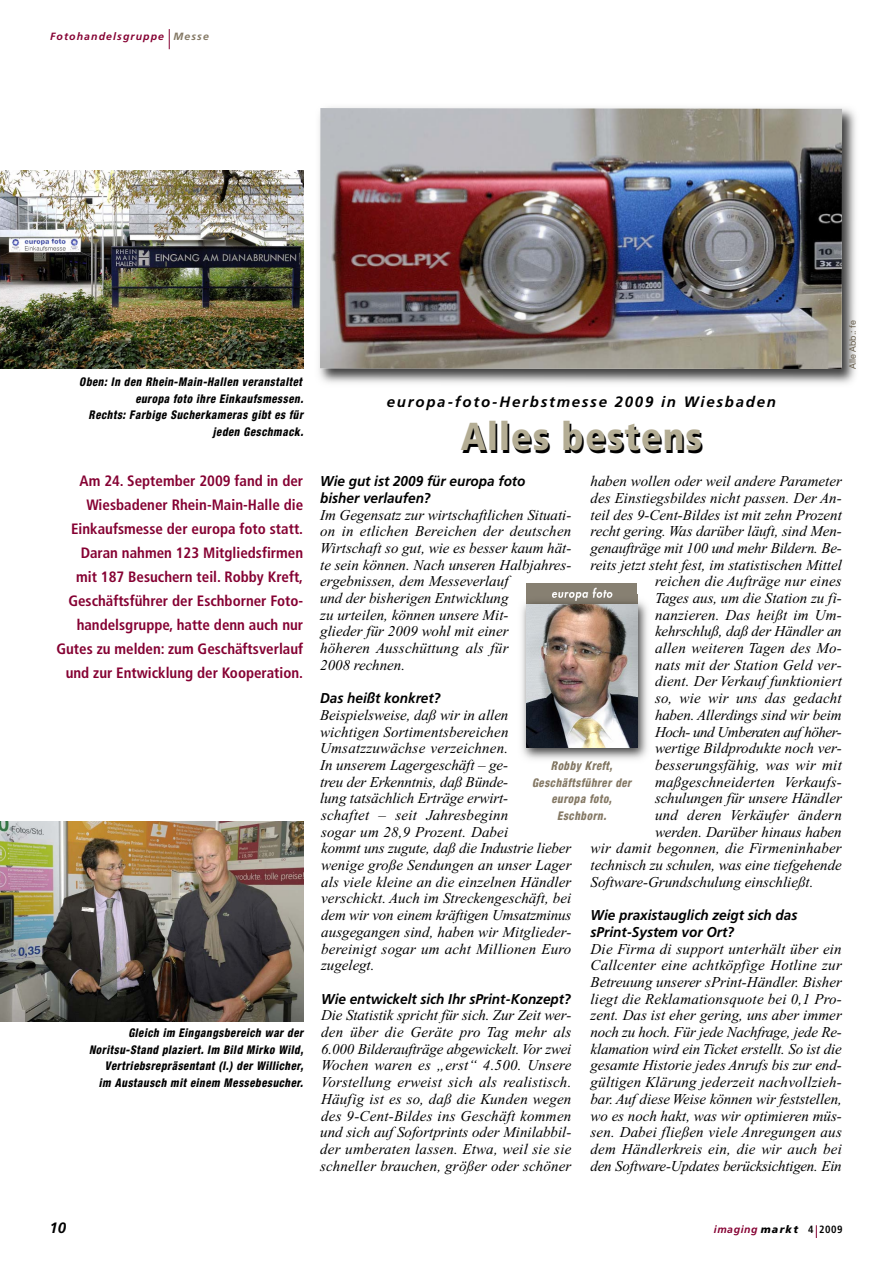
<style>
.page{position:relative;width:893px;height:1263px;background:#fff}
.page>*{position:absolute;margin:0;border:0;box-sizing:border-box;transform-origin:0 0}
.t1{font:900 condensed 39px "Frutiger";letter-spacing:.025em;color:#000}
.t2{font:italic 15px/16.6px "Times New Roman";color:#000}
.t3{font:700 condensed 15px/24px "Frutiger";color:#850032;text-align:right}
.t4{font:italic 700 15px "Frutiger";letter-spacing:.115em;color:#000}
.t5{font:italic 15px "Times New Roman";letter-spacing:-.03em;color:#000}
.t6{font:italic 700 14.25px/16.6px "Frutiger";color:#000;scale:.95 1}
.t7{font:italic 800 condensed 12px/16.6px "Helvetica Neue";letter-spacing:.05em;color:#000;text-align:right;scale:.9 1}
.t8{font:italic 800 condensed 12px/16.6px "Helvetica Neue";letter-spacing:.05em;color:#847864;text-align:center;scale:.9 1}
.t9{font:italic 800 12px "Futura";color:#fff;scale:.9 1}
.t10{font:italic 700 10.5px "Frutiger";letter-spacing:.105em;color:#850032}
.t11{font:italic 700 10.5px "Frutiger";letter-spacing:.055em;color:#850032}
.t12{font:9px "Helvetica Neue";color:#69604f}
.s1{color:#847864}
.s2{font-weight:900;color:#000}
.s3{font-style:normal;font-stretch:condensed;color:#000}
</style>
<div class="page">
<svg style="left:816px;top:1225px;width:1px;height:13px"></svg>
<img style="left:0;top:821px;width:303px;height:201px">
<svg style="left:169px;top:29px;width:1px;height:20px"></svg>
<div style="left:526px;top:583px;width:111px;height:38px;background:#878072"></div>
<img style="left:521px;top:594px;width:127px;height:166px">
<img style="left:552px;top:761px;width:58px;height:3px">
<img style="left:526px;top:594px;width:111px;height:10px">
<img style="left:552px;top:594px;width:61px;height:7px">
<img style="left:526px;top:604px;width:111px;height:144px">
<img style="left:0;top:170px;width:303px;height:199px">
<img style="left:319px;top:107px;width:537px;height:277px">
<img style="left:320px;top:108px;width:522px;height:261px">
<p class="t10" style="left:50px;top:32px;width:160px">Fotohandelsgruppe <span class="s1">Messe</span></p>
<p class="t7" style="left:79px;top:374px;width:252px">Oben: In den Rhein-Main-Hallen veranstaltet europa foto ihre Einkaufsmessen.<br>Rechts: Farbige Sucherkameras gibt es für jeden Geschmack.</p>
<p class="t3" style="left:56px;top:470px;width:248px">Am 24. September 2009 fand in der Wiesbadener Rhein-Main-Halle die Einkaufsmesse der europa foto statt.<br>Daran nahmen 123 Mitgliedsfirmen mit 187 Besuchern teil. Robby Kreft, Geschäftsführer der Eschborner Foto&shy;handelsgruppe, hatte denn auch nur Gutes zu melden: zum Geschäftsverlauf und zur Entwicklung der Kooperation.</p>
<p class="t7" style="left:89px;top:1026px;width:242px">Gleich im Eingangsbereich war der Noritsu-Stand plaziert. Im Bild Mirko Wild, Vertriebsrepräsentant (l.) der Willicher, im Austausch mit einem Messebesucher.</p>
<p class="t4" style="left:387px;top:395px;width:391px">europa-foto-Herbstmesse 2009 in Wiesbaden</p>
<h1 class="t1" style="left:463px;top:423px;width:243px">Alles bestens</h1>
<p class="t12" style="left:849px;top:369px;width:50px;rotate:-90deg">Alle Abb.: fe</p>
<p class="t6" style="left:320px;top:474px;width:218px">Wie gut ist 2009 für europa foto bisher verlaufen?</p>
<p class="t2" style="left:320px;top:508px;width:253px">Im Gegensatz zur wirtschaftlichen Situati&shy;on in etlichen Bereichen der deutschen Wirtschaft so gut, wie es besser kaum hät&shy;te sein können. Nach unseren Halbjahres&shy;ergebnissen, dem Messeverlauf<br>und der bisherigen Entwicklung<br>zu urteilen, können unsere Mit-<br>glieder für 2009 wohl mit einer<br>höheren Ausschüttung als für<br>2008 rechnen.</p>
<p class="t6" style="left:320px;top:691px;width:128px">Das heißt konkret?</p>
<p class="t2" style="left:320px;top:708px;width:253px">Beispielsweise, daß wir in allen<br>wichtigen Sortimentsbereichen Umsatzzuwächse verzeichnen.<br>In unserem Lagergeschäft – ge-<br>treu der Erkenntnis, daß Bünde-<br>lung tatsächlich Erträge erwirt-<br>schaftet – seit Jahresbeginn<br>sogar um 28,9 Prozent. Dabei<br>kommt uns zugute, daß die Industrie lieber wenige große Sendungen an unser Lager als viele kleine an die ein zelnen Händler verschickt. Auch im Streckengeschäft, bei dem wir von einem kräftigen Umsatzminus ausgegangen sind, haben wir Mitglieder&shy;bereinigt sogar um acht Millionen Euro zugelegt.</p>
<p class="t6" style="left:321px;top:992px;width:264px">Wie entwickelt sich Ihr sPrint-Konzept?</p>
<p class="t2" style="left:320px;top:1008px;width:253px;text-align:justify">Die Statistik spricht für sich. Zur Zeit wer&shy;den über die Geräte pro Tag mehr als 6.000 Bilderaufträge abgewickelt. Vor zwei Wochen waren es „erst“ 4.500. Unsere Vorstellung erweist sich als realistisch.<br>Häufig ist es so, daß die Kunden wegen des 9-Cent-Bildes ins Geschäft kommen und sich auf Sofortprints oder Minilabbil&shy;der umberaten lassen. Etwa, weil sie sie schneller brauchen, größer oder schöner</p>
<p class="t2" style="left:590px;top:474px;width:253px">haben wollen oder weil andere Parameter</p>
<p class="t2" style="left:590px;top:491px;width:253px">des Einstiegsbildes nicht passen. Der An-</p>
<p class="t2" style="left:590px;top:508px;width:253px">teil des 9-Cent-Bildes ist mit zehn Prozent</p>
<p class="t2" style="left:590px;top:524px;width:253px">recht gering. Was darüber läuft, sind Men-</p>
<p class="t2" style="left:590px;top:541px;width:253px">genaufträge mit 100 und mehr Bildern. Be-</p>
<p class="t2" style="left:590px;top:558px;width:253px">reits jetzt steht fest, im statistischen Mittel</p>
<p class="t2" style="left:655px;top:574px;width:188px">reichen die Aufträge nur eines</p>
<p class="t2" style="left:655px;top:591px;width:188px">Tages aus, um die Station zu fi-</p>
<p class="t2" style="left:655px;top:608px;width:188px">nanzieren. Das heißt im Um-</p>
<p class="t2" style="left:655px;top:624px;width:188px">kehrschluß, daß der Händler an</p>
<p class="t2" style="left:655px;top:641px;width:188px">allen weiteren Tagen des Mo-</p>
<p class="t2" style="left:655px;top:658px;width:188px">nats mit der Station Geld ver-</p>
<p class="t2" style="left:655px;top:675px;width:188px">dient. Der Verkauf funktioniert</p>
<p class="t2" style="left:655px;top:691px;width:188px">so, wie wir uns das gedacht</p>
<p class="t2" style="left:655px;top:708px;width:188px">haben. Allerdings sind wir beim</p>
<p class="t5" style="left:655px;top:726px;width:188px">Hoch- und Umberaten auf höher-</p>
<p class="t2" style="left:655px;top:741px;width:188px">wertige Bildprodukte noch ver-</p>
<p class="t2" style="left:655px;top:758px;width:188px">besserungsfähig, was wir mit</p>
<p class="t2" style="left:655px;top:775px;width:188px">maßgeschneiderten Verkaufs-</p>
<p class="t2" style="left:655px;top:791px;width:188px">schulungen für unsere Händler</p>
<p class="t2" style="left:655px;top:808px;width:188px">und deren Verkäufer ändern</p>
<p class="t2" style="left:655px;top:825px;width:188px">werden. Darüber hinaus haben</p>
<p class="t2" style="left:590px;top:841px;width:253px">wir damit begonnen, die Firmeninhaber</p>
<p class="t2" style="left:590px;top:858px;width:253px">technisch zu schulen, was eine tiefgehende</p>
<p class="t2" style="left:590px;top:875px;width:224px">Software-Grundschulung einschließt.</p>
<p class="t6" style="left:590px;top:908px;width:219px">Wie praxistauglich zeigt sich das sPrint-System vor Ort?</p>
<p class="t2" style="left:590px;top:942px;width:253px;text-align:justify">Die Firma di support unterhält über ein Callcenter eine achtköpfige Hotline zur Betreuung unserer sPrint-Händler. Bisher liegt die Reklamationsquote bei 0,1 Pro&shy;zent. Das ist eher gering, uns aber immer noch zu hoch. Für jede Nachfrage, jede Re&shy;klamation wird ein Ticket erstellt. So ist die gesamte Historie jedes Anrufs bis zur end&shy;gültigen Klärung jederzeit nachvollzieh&shy;bar. Auf diese Weise können wir feststellen, wo es noch hakt, was wir optimieren müs&shy;sen. Dabei fließen viele Anregungen aus dem Händlerkreis ein, die wir auch bei den Software-Updates berücksichtigen. Ein</p>
<p class="t9" style="left:551px;top:587px;width:71px">europa foto</p>
<p class="t8" style="left:532px;top:758px;width:114px">Robby Kreft,<br>Geschäftsführer der europa foto,<br>Eschborn.</p>
<p class="t4" style="left:50px;top:1222px;width:18px">10</p>
<p class="t11" style="left:714px;top:1225px;width:130px">imaging <span class="s2">markt</span> <span class="s3">4 2009</span></p>
</div>
